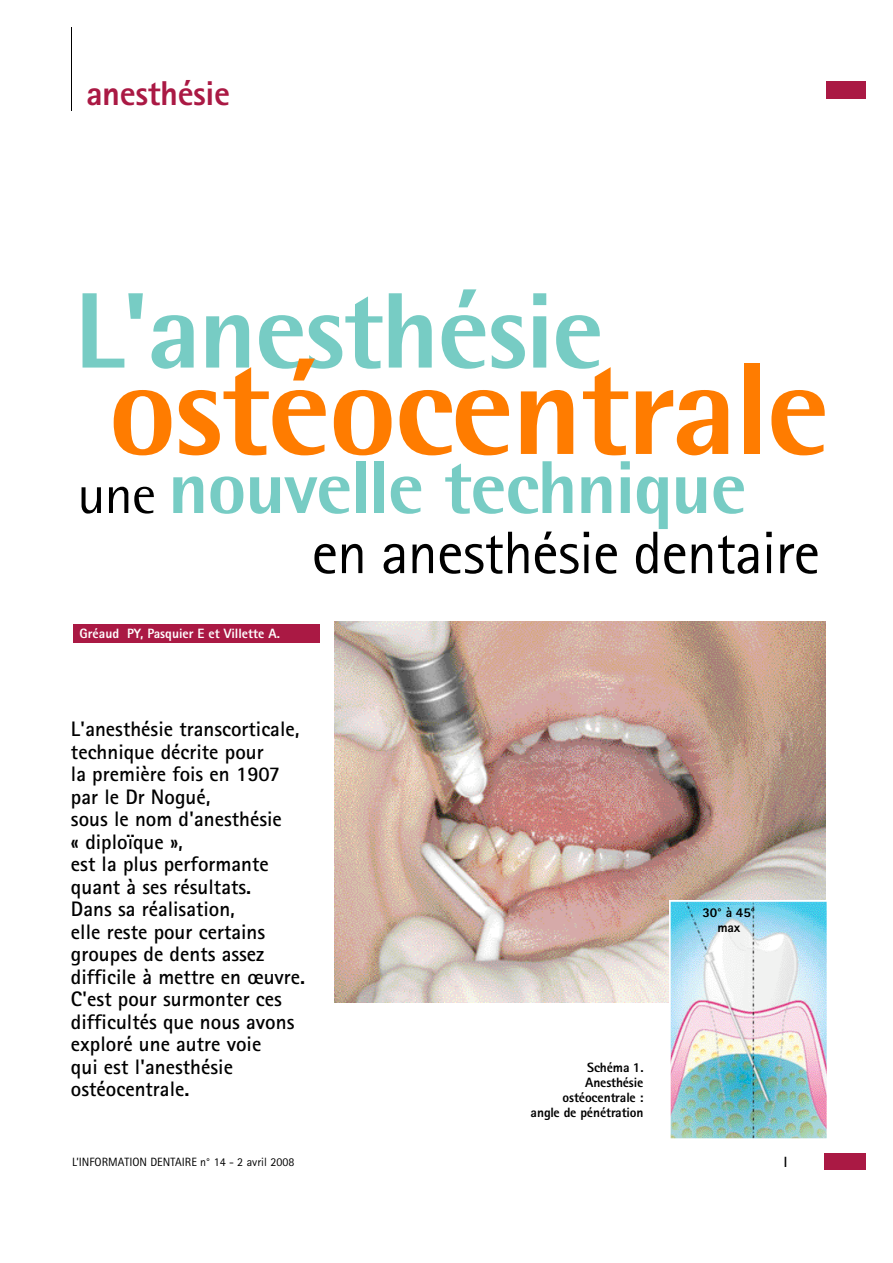
<style>
.page{position:relative;width:893px;height:1263px;background:#fff}
.page>*{position:absolute;margin:0;border:0;box-sizing:border-box;transform-origin:0 0}
.t1{font:800 131.4px "Rotis Semi Sans";letter-spacing:-.015em;color:#ff7c00}
.t2{font:800 107.7px "Rotis Semi Sans";letter-spacing:-.015em;color:#77ccc4}
.t3{font:800 75px "Rotis Semi Sans";letter-spacing:-.015em;color:#77ccc4}
.t4{font:60px "Rotis Sans Serif";letter-spacing:-.015em;color:#000}
.t5{font:800 34.5px "Rotis Sans Serif";letter-spacing:-.01em;color:#aa1944}
.t6{font:700 21px/22.5px "Rotis Sans Serif";color:#000}
.t7{font:15px "Gill Sans";color:#000}
.t8{font:800 13.5px/15px "Rotis Sans Serif";color:#000;text-align:right}
.t9{font:800 13.5px "Rotis Sans Serif";color:#fff}
.t10{font:12px "Rotis Sans Serif";color:#000}
.s1{font-weight:400;font-size:54px;color:#000}
</style>
<div class="page">
<div style="left:826px;top:81px;width:39px;height:18px;background:#aa1944"></div>
<div style="left:824px;top:1153px;width:41px;height:17px;background:#aa1944"></div>
<hr style="left:71px;top:27px;width:1px;height:83px;background:#000">
<div style="left:73px;top:625px;width:247px;height:18px;background:#aa1944"></div>
<img style="left:335px;top:621px;width:490px;height:382px">
<img style="left:669px;top:900px;width:158px;height:239px">
<h3 class="t5" style="left:86px;top:82px;width:145px">a n e sth é sie</h3>
<h2 class="t2" style="left:75px;top:293px;width:531px">L 'a n e sth é sie</h2>
<h1 class="t1" style="left:108px;top:363px;width:723px">o sté o ce n tra le</h1>
<h3 class="t3" style="left:77px;top:461px;width:671px"><span class="s1">u n e</span> nouvelle technique</h3>
<h3 class="t4" style="left:311px;top:532px;width:510px">en anesthésie dentaire</h3>
<p class="t9" style="left:80px;top:629px;width:202px">Gréaud PY, Pasquier E et Villette A.</p>
<p class="t6" style="left:71px;top:720px;width:236px">L'anesthésie transcorticale, technique décrite pour<br>la première fois en 1907 par le Dr Nogué,<br>sous le nom d'anesthésie<br>« diploïque »,<br>est la plus performante quant à ses résultats.<br>Dans sa réalisation,<br>elle reste pour certains groupes de dents assez difficile à mettre en œuvre.<br>C'est pour surmonter ces difficultés que nous avons exploré une autre voie<br>qui est l'anesthésie ostéocentrale.</p>
<p class="t8" style="left:530px;top:1061px;width:115px">Schéma 1.<br>A n e sth é sie ostéocentrale : angle de pénétration</p>
<p class="t8" style="left:702px;top:907px;width:54px;text-align:center">30° à 45° m a x</p>
<p class="t10" style="left:72px;top:1157px;width:224px">L’INFORMATION DENTAIRE n° 14 - 2 avril 2008</p>
<p class="t7" style="left:782px;top:1157px;width:9px">1</p>
</div>
